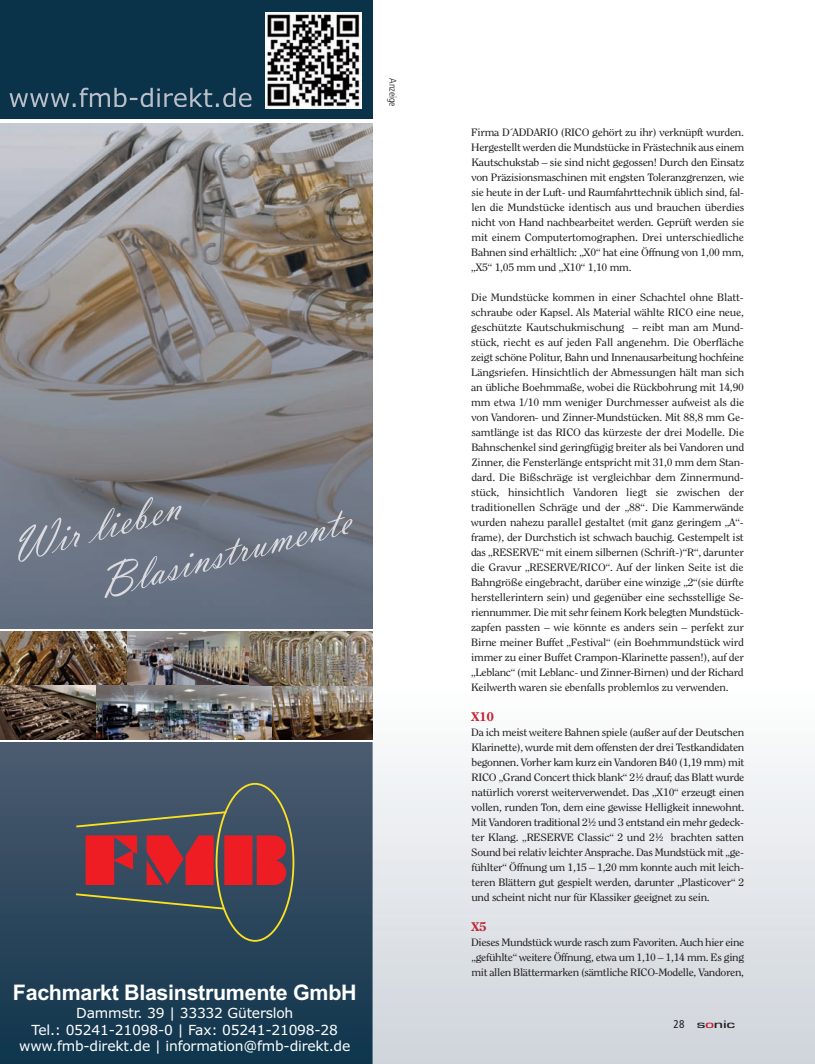
<style>
.page{position:relative;width:815px;height:1064px;background:#fff}
.page>*{position:absolute;margin:0;border:0;box-sizing:border-box;transform-origin:0 0}
.t1{font:64.38px "Braggadocio";color:#ee1d23}
.t2{font:700 21.5px "Arial";letter-spacing:-.015em;color:#fff}
.t3{font:13.88px/16.6px "Verdana";letter-spacing:-.015em;color:#fff;text-align:center}
.t4{font:800 12.5px "Clearface Std";color:#c02636;scale:1.1 1}
.t5{font:500 11.25px "Eurostile T";letter-spacing:-.02em;color:#231f20;scale:1.6 1}
.t6{font:10.62px/15px "Clearface Std";letter-spacing:-.025em;color:#231f20;text-align:justify;scale:1.1 1}
.t7{font:300 condensed 10px "Frutiger LT Std";letter-spacing:-.015em;color:#231f20}
.s1{font-family:"Frutiger LT Std";font-weight:400;font-stretch:condensed}
.s2{color:#c02636}
</style>
<div class="page">
<img style="left:0;top:123px;width:373px;height:941px">
<svg style="left:74px;top:783px;width:220px;height:159px;background:#3c515f"></svg>
<div style="left:0;top:0;width:373px;height:120px;background:#0a334a"></div>
<img style="left:265px;top:12px;width:97px;height:97px">
<hr style="left:0;top:119px;width:373px;height:4px;background:#fff">
<svg style="left:0;top:629px;width:373px;height:3px"></svg>
<svg style="left:0;top:739px;width:373px;height:3px"></svg>
<svg style="left:30px;top:88px;width:221px;height:19px"></svg>
<img style="left:88px;top:497px;width:91px;height:46px">
<img style="left:219px;top:510px;width:123px;height:57px">
<img style="left:0;top:632px;width:127px;height:53px">
<img style="left:127px;top:632px;width:123px;height:53px">
<img style="left:271px;top:685px;width:102px;height:54px">
<svg style="left:0;top:685px;width:96px;height:54px;background:#5f4f43"></svg>
<img style="left:96px;top:685px;width:175px;height:54px">
<img style="left:250px;top:632px;width:123px;height:53px">
<p class="t7" style="left:397px;top:78px;width:30px;rotate:90deg">Anzeige</p>
<h1 class="t1" style="left:81px;top:825px;width:208px">FMB</h1>
<h2 class="t2" style="left:13px;top:979px;width:345px">Fachmarkt Blasinstrumente GmbH</h2>
<h3 class="t3" style="left:19px;top:1005px;width:333px">Dammstr. 39 | 33332 Gütersloh<br>Tel.: 05241-21098-0 | Fax: 05241-21098-28 www.fmb-direkt.de | information@fmb-direkt.de</h3>
<p class="t6" style="left:471px;top:125px;width:250px">Firma D´ADDARIO (RICO gehört zu ihr) verknüpft wurden.<br>Hergestellt werden die Mundstücke in Frästechnik aus einem Kautschukstab – sie sind nicht gegossen! Durch den Einsatz von Präzisionsmaschinen mit engsten Toleranzgrenzen, wie sie heute in der Luft- und Raumfahrttechnik üblich sind, fal&shy;len die Mundstücke identisch aus und brauchen überdies nicht von Hand nachbearbeitet werden. Geprüft werden sie mit einem Computertomographen. Drei unterschiedliche Bahnen sind erhältlich: „X0“ hat eine Öffnung von 1,00 mm, „X5“ 1,05 mm und „X10“ 1,10 mm.</p>
<p class="t6" style="left:471px;top:290px;width:250px">Die Mundstücke kommen in einer Schachtel ohne Blatt&shy;schraube oder Kapsel. Als Material wählte RICO eine neue, geschützte Kautschukmischung – reibt man am Mund&shy;stück, riecht es auf jeden Fall angenehm. Die Oberfläche zeigt schöne Politur, Bahn und Innenausarbeitung hochfeine Längsriefen. Hinsichtlich der Abmessungen hält man sich an übliche Boehmmaße, wobei die Rückbohrung mit 14,90 mm etwa 1/10 mm weniger Durchmesser aufweist als die von Vandoren- und Zinner-Mundstücken. Mit 88,8 mm Ge&shy;samtlänge ist das RICO das kürzeste der drei Modelle. Die Bahnschenkel sind geringfügig breiter als bei Vandoren und Zinner, die Fensterlänge entspricht mit 31,0 mm dem Stan&shy;dard. Die Bißschräge ist vergleichbar dem Zinnermund&shy;stück, hinsichtlich Vandoren liegt sie zwischen der traditionellen Schräge und der „88“. Die Kammerwände wurden nahezu parallel gestaltet (mit ganz geringem „A“- frame), der Durchstich ist schwach bauchig. Gestempelt ist das „RESERVE“ mit einem silbernen (Schrift-)“R“, darunter die Gravur „RESERVE/RICO“. Auf der linken Seite ist die Bahngröße eingebracht, darüber eine winzige „2“(sie dürfte herstellerintern sein) und gegenüber eine sechsstellige Se&shy;riennummer. Die mit sehr feinem Kork belegten Mundstück&shy;zapfen passten – wie könnte es anders sein – perfekt zur Birne meiner Buffet „Festival“ (ein Boehmmundstück wird immer zu einer Buffet Crampon-Klarinette passen!), auf der „Leblanc“ (mit Leblanc- und Zinner-Birnen) und der Richard Keilwerth waren sie ebenfalls problemlos zu verwenden.</p>
<p class="t4" style="left:471px;top:711px;width:22px">X10</p>
<p class="t6" style="left:471px;top:725px;width:250px">Da ich meist weitere Bahnen spiele (außer auf der Deutschen Klarinette), wurde mit dem offensten der drei Testkandidaten begonnen. Vorher kam kurz ein Vandoren B40 (1,19 mm) mit RICO „Grand Concert thick blank“ 2½ drauf; das Blatt wurde natürlich vorerst weiterverwendet. Das „X10“ erzeugt einen vollen, runden Ton, dem eine gewisse Helligkeit innewohnt.<br>Mit Vandoren traditional 2½ und 3 entstand ein mehr gedeck&shy;ter Klang. „RESERVE Classic“ 2 und 2½ brachten satten Sound bei relativ leichter Ansprache. Das Mundstück mit „ge&shy;fühlter“ Öffnung um 1,15 – 1,20 mm konnte auch mit leich&shy;teren Blättern gut gespielt werden, darunter „Plasticover“ 2 und scheint nicht nur für Klassiker geeignet zu sein.</p>
<p class="t4" style="left:471px;top:921px;width:16px">X5</p>
<p class="t6" style="left:471px;top:935px;width:250px">Dieses Mundstück wurde rasch zum Favoriten. Auch hier eine „gefühlte“ weitere Öffnung, etwa um 1,10 – 1,14 mm. Es ging mit allen Blättermarken (sämtliche RICO-Modelle, Vandoren,</p>
<p class="t5" style="left:674px;top:1017px;width:40px"><span class="s1">28</span> s<span class="s2">o</span>nic</p>
</div>
